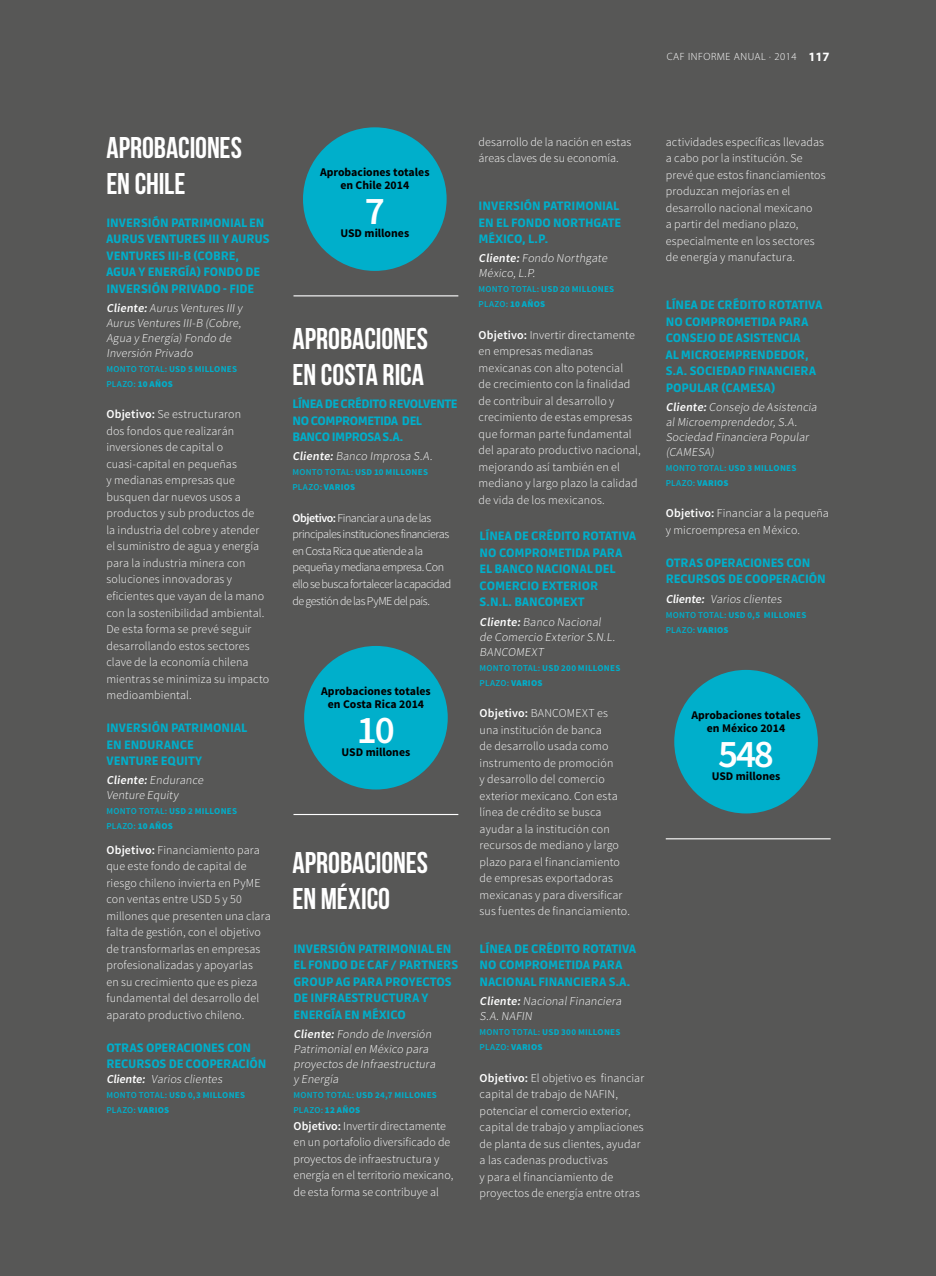
<style>
.page{position:relative;width:936px;height:1276px;background:#fff}
.page>*{position:absolute;margin:0;border:0;box-sizing:border-box;transform-origin:0 0}
.t1{font:600 39.15px "Source Sans Pro";color:#fff}
.t2{font:700 30px/36px "Bebas Neue";letter-spacing:-.005em;color:#fff}
.t3{font:300 12px/16.5px "Source Sans Pro";letter-spacing:.01em;color:#fff}
.t4{font:900 12px/16.5px "Ruda";letter-spacing:-.005em;color:#00afcb}
.t5{font:300 12px/16.5px "Source Sans Pro";letter-spacing:-.04em;color:#fff}
.t6{font:900 12px/16.5px "Ruda";letter-spacing:-.035em;color:#00afcb}
.t7{font:700 11.7px/13px "Source Sans Pro";color:#000;text-align:center}
.t8{font:300 10.5px "Myriad Pro";letter-spacing:.05em;color:#fff}
.t9{font:600 9px/15px "Source Sans Pro";letter-spacing:.035em;color:#00afcb}
.s1{font-weight:700;font-size:12.75px}
.s2{font-weight:600}
.s3{font-weight:700}
.s4{font-weight:900}
</style>
<div class="page">
<div style="left:0;top:0;width:935px;height:1276px;background:#575756"></div>
<div style="left:303px;top:127px;width:143px;height:144px;background:#00afcb;border-radius:50%"></div>
<hr style="left:293px;top:295px;width:165px;height:1px;background:#fff">
<div style="left:304px;top:646px;width:143px;height:143px;background:#00afcb;border-radius:50%"></div>
<hr style="left:293px;top:814px;width:165px;height:1px;background:#fff">
<div style="left:674px;top:670px;width:143px;height:143px;background:#00afcb;border-radius:50%"></div>
<hr style="left:665px;top:838px;width:165px;height:1px;background:#fff">
<p class="t8" style="left:666px;top:50px;width:164px">CAF INFORME ANUAL · 2014 <span class="s1">117</span></p>
<h2 class="t2" style="left:106px;top:130px;width:137px">APROBACIONES<br>EN CHILE</h2>
<p class="t4" style="left:106px;top:215px;width:165px">INVERSIÓN PATRIMONIAL EN<br>AURUS VENTURES III Y AURUS<br>VENTURES III-B (COBRE,<br>AGUA Y ENERGÍA) FONDO DE<br>INVERSIÓN PRIVADO - FIDE</p>
<p class="t3" style="left:106px;top:300px;width:140px;line-height:15px"><span class="s2">Cliente:</span>Aurus Ventures IIIy<br>Aurus Ventures III-B (Cobre,<br>Agua y Energía)Fondo de<br>Inversión Privado</p>
<p class="t9" style="left:106px;top:362px;width:132px">MONTO TOTAL: <span class="s3">USD 5 MILLONES<br></span>PLAZO: <span class="s4">10 AÑOS</span></p>
<p class="t3" style="left:106px;top:406px;width:164px"><span class="s2">Objetivo:</span> Se estructuraron<br>dos fondos que realizarán inversiones de capital o cuasi-capital en pequeñas<br>y medianas empresas que busquen dar nuevos usos a productos y sub productos de<br>la industria del cobre y atender el suministro de agua y energía para la industria minera con soluciones innovadoras y eficientes que vayan de la mano con la sostenibilidad ambiental.<br>De esta forma se prevé seguir desarrollando estos sectores clave de la economía chilena mientras se minimiza su impacto medioambiental.</p>
<p class="t4" style="left:106px;top:720px;width:142px">INVERSIÓN PATRIMONIAL<br>EN ENDURANCE<br>VENTURE EQUITY</p>
<p class="t3" style="left:106px;top:773px;width:100px;line-height:15px"><span class="s2">Cliente:</span>Endurance<br>Venture Equity</p>
<p class="t9" style="left:106px;top:804px;width:132px">MONTO TOTAL: <span class="s3">USD 2 MILLONES<br></span>PLAZO: <span class="s4">10 AÑOS</span></p>
<p class="t3" style="left:106px;top:841px;width:166px"><span class="s2">Objetivo:</span> Financiamiento para que este fondo de capital de riesgo chileno invierta en PyME con ventas entre USD 5 y 50 millones que presenten una clara falta de gestión, con el objetivo de transformarlas en empresas profesionalizadas y apoyarlas<br>en su crecimiento que es pieza fundamental del desarrollo del aparato productivo chileno.</p>
<p class="t4" style="left:106px;top:1040px;width:161px">OTRAS OPERACIONES CON<br>RECURSOS DE COOPERACIÓN</p>
<p class="t3" style="left:106px;top:1071px;width:119px"><span class="s2">Cliente:</span> Varios clientes</p>
<p class="t9" style="left:106px;top:1088px;width:140px">MONTO TOTAL: <span class="s3">USD 0,3 MILLONES<br></span>PLAZO: <span class="s4">VARIOS</span></p>
<p class="t7" style="left:320px;top:166px;width:111px">Aprobaciones totales en Chile 2014</p>
<h1 class="t1" style="left:365px;top:187px;width:22px">7</h1>
<p class="t7" style="left:340px;top:227px;width:70px">USD millones</p>
<h2 class="t2" style="left:292px;top:320px;width:137px">APROBACIONES<br>EN COSTA RICA</h2>
<p class="t6" style="left:292px;top:396px;width:166px">LÍNEA DE CRÉDITO REVOLVENTE<br>NO COMPROMETIDA DEL<br>BANCO IMPROSA S.A.</p>
<p class="t3" style="left:292px;top:448px;width:143px"><span class="s2">Cliente:</span>Banco Improsa S.A.</p>
<p class="t9" style="left:292px;top:465px;width:137px">MONTO TOTAL: <span class="s3">USD 10 MILLONES<br></span>PLAZO: <span class="s4">VARIOS</span></p>
<p class="t5" style="left:292px;top:510px;width:160px"><span class="s2">Objetivo:</span> Financiar a una de las principales instituciones financieras en Costa Rica que atiende a la pequeña y mediana empresa. Con ello se busca fortalecer la capacidad de gestión de las PyME del país.</p>
<p class="t7" style="left:321px;top:685px;width:111px">Aprobaciones totales en Costa Rica 2014</p>
<h1 class="t1" style="left:357px;top:705px;width:39px">10</h1>
<p class="t7" style="left:341px;top:746px;width:70px">USD millones</p>
<h2 class="t2" style="left:292px;top:844px;width:137px">APROBACIONES<br>EN MÉXICO</h2>
<p class="t4" style="left:293px;top:941px;width:166px">INVERSIÓN PATRIMONIAL EN<br>EL FONDO DE CAF / PARTNERS<br>GROUP AG PARA PROYECTOS<br>DE INFRAESTRUCTURA Y<br>ENERGÍA EN MÉXICO</p>
<p class="t3" style="left:293px;top:1026px;width:145px;line-height:15px"><span class="s2">Cliente:</span>Fondo de Inversión<br>Patrimonialen México para proyectos de Infraestructura y Energía</p>
<p class="t9" style="left:293px;top:1088px;width:145px">MONTO TOTAL: <span class="s3">USD 24,7 MILLONES<br></span>PLAZO: <span class="s4">12 AÑOS</span></p>
<p class="t3" style="left:293px;top:1117px;width:161px"><span class="s2">Objetivo:</span> Invertir directamente en un portafolio diversificado de proyectos de infraestructura y energía en el territorio mexicano, de esta forma se contribuye al</p>
<p class="t3" style="left:478px;top:134px;width:154px">desarrollo de la nación en estas áreas claves de su economía.</p>
<p class="t4" style="left:478px;top:198px;width:144px">INVERSIÓN PATRIMONIAL<br>EN EL FONDO NORTHGATE<br>MÉXICO, L.P.</p>
<p class="t3" style="left:478px;top:251px;width:132px;line-height:15px"><span class="s2">Cliente:</span>Fondo Northgate<br>México,L.P.</p>
<p class="t9" style="left:478px;top:282px;width:137px">MONTO TOTAL: <span class="s3">USD 20 MILLONES<br></span>PLAZO: <span class="s4">10 AÑOS</span></p>
<p class="t3" style="left:478px;top:327px;width:164px"><span class="s2">Objetivo:</span> Invertir directamente en empresas medianas mexicanas con alto potencial<br>de crecimiento con la finalidad de contribuir al desarrollo y crecimiento de estas empresas que forman parte fundamental del aparato productivo nacional, mejorando así también en el mediano y largo plazo la calidad de vida de los mexicanos.</p>
<p class="t4" style="left:479px;top:528px;width:158px">LÍNEA DE CRÉDITO ROTATIVA<br>NO COMPROMETIDA PARA<br>EL BANCO NACIONAL DEL<br>COMERCIO EXTERIOR<br>S.N.L. BANCOMEXT</p>
<p class="t3" style="left:479px;top:614px;width:139px;line-height:15px"><span class="s2">Cliente:</span>Banco Nacional de Comercio ExteriorS.N.L.<br>BANCOMEXT</p>
<p class="t9" style="left:479px;top:660px;width:142px">MONTO TOTAL: <span class="s3">USD 200 MILLONES<br></span>PLAZO: <span class="s4">VARIOS</span></p>
<p class="t3" style="left:479px;top:705px;width:152px"><span class="s2">Objetivo:</span> BANCOMEXT es<br>una institución de banca<br>de desarrollo usada como instrumento de promoción<br>y desarrollo del comercio exterior mexicano. Con esta línea de crédito se busca ayudar a la institución con recursos de mediano y largo plazo para el financiamiento de empresas exportadoras mexicanas y para diversificar sus fuentes de financiamiento.</p>
<p class="t4" style="left:479px;top:941px;width:158px">LÍNEA DE CRÉDITO ROTATIVA<br>NO COMPROMETIDA PARA<br>NACIONAL FINANCIERA S.A.</p>
<p class="t3" style="left:479px;top:993px;width:145px;line-height:15px"><span class="s2">Cliente:</span>NacionalFinanciera<br>S.A.NAFIN</p>
<p class="t9" style="left:479px;top:1025px;width:142px">MONTO TOTAL: <span class="s3">USD 300 MILLONES<br></span>PLAZO: <span class="s4">VARIOS</span></p>
<p class="t3" style="left:479px;top:1069px;width:166px"><span class="s2">Objetivo:</span> El objetivo es financiar capital de trabajo de NAFIN, potenciar el comercio exterior, capital de trabajo y ampliaciones de planta de sus clientes, ayudar a las cadenas productivas<br>y para el financiamiento de proyectos de energía entre otras</p>
<p class="t3" style="left:665px;top:134px;width:161px">actividades específicas llevadas a cabo por la institución. Se prevé que estos financiamientos produzcan mejorías en el desarrollo nacional mexicano<br>a partir del mediano plazo, especialmente en los sectores de energía y manufactura.</p>
<p class="t4" style="left:665px;top:297px;width:158px">LÍNEA DE CRÉDITO ROTATIVA<br>NO COMPROMETIDA PARA<br>CONSEJO DE ASISTENCIA<br>AL MICROEMPRENDEDOR,<br>S.A. SOCIEDAD FINANCIERA<br>POPULAR (CAMESA)</p>
<p class="t3" style="left:665px;top:399px;width:155px;line-height:15px"><span class="s2">Cliente:</span>Consejo de Asistencia alMicroemprendedor,S.A.<br>Sociedad Financiera Popular (CAMESA)</p>
<p class="t9" style="left:665px;top:461px;width:132px">MONTO TOTAL: <span class="s3">USD 3 MILLONES<br></span>PLAZO: <span class="s4">VARIOS</span></p>
<p class="t3" style="left:665px;top:505px;width:165px"><span class="s2">Objetivo:</span> Financiar a la pequeña y microempresa en México.</p>
<p class="t4" style="left:665px;top:555px;width:161px">OTRAS OPERACIONES CON<br>RECURSOS DE COOPERACIÓN</p>
<p class="t3" style="left:665px;top:590px;width:119px"><span class="s2">Cliente:</span> Varios clientes</p>
<p class="t9" style="left:665px;top:607px;width:142px">MONTO TOTAL: <span class="s3">USD 0,5 MILLONES<br></span>PLAZO: <span class="s4">VARIOS</span></p>
<p class="t7" style="left:691px;top:708px;width:111px">Aprobaciones totales en México 2014</p>
<h1 class="t1" style="left:718px;top:729px;width:57px">548</h1>
<p class="t7" style="left:711px;top:770px;width:70px">USD millones</p>
</div>
